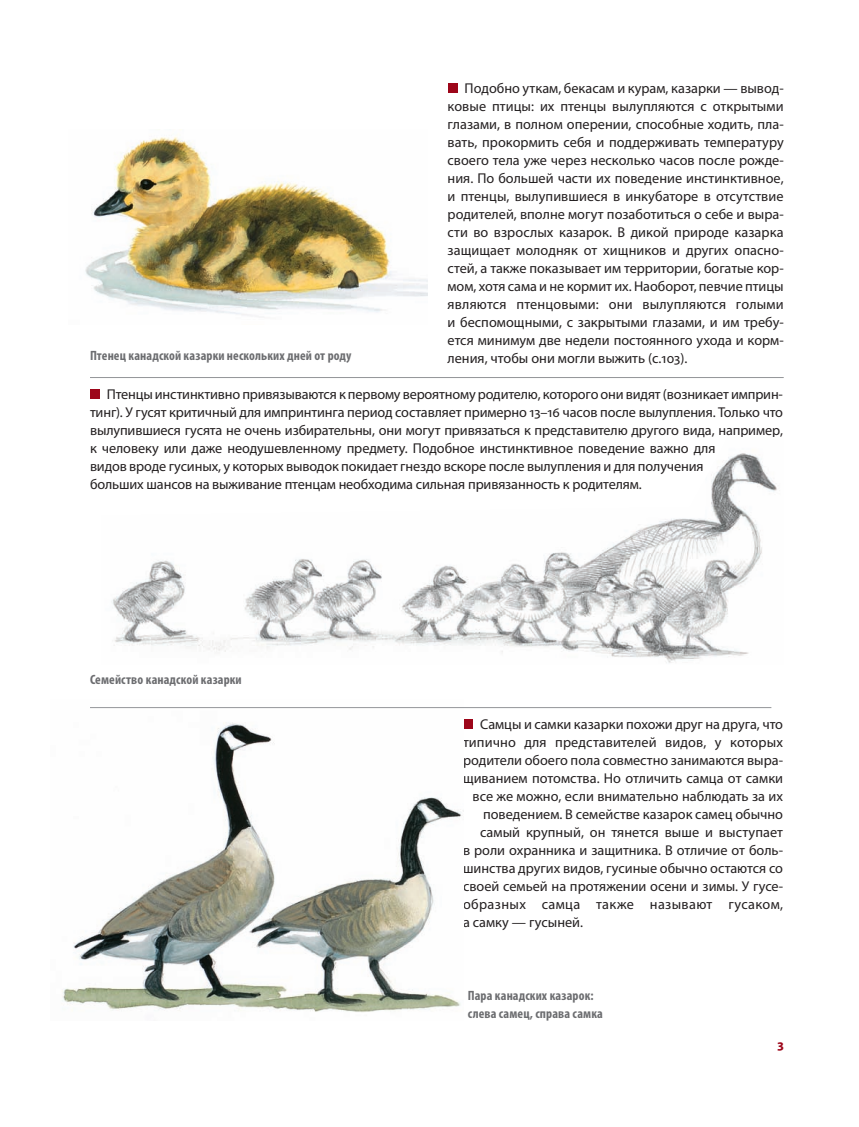
<style>
.page{position:relative;width:859px;height:1127px;background:#fff}
.page>*{position:absolute;margin:0;border:0;box-sizing:border-box;transform-origin:0 0}
.t1{font:14.25px/18px "Myriad Pro";letter-spacing:-.005em;color:#231f20}
.t2{font:14.25px "Myriad Pro";letter-spacing:.025em;color:#231f20}
.t3{font:700 condensed 13.5px/18px "Myriad Pro";letter-spacing:.01em;color:#6c6d70}
.t4{font:700 13.5px "Myriad Pro";color:#9d061a}
</style>
<div class="page">
<div style="left:90px;top:389px;width:10px;height:10px;background:#9d061a"></div>
<div style="left:463px;top:719px;width:10px;height:10px;background:#9d061a"></div>
<div style="left:448px;top:83px;width:9px;height:10px;background:#9d061a"></div>
<img style="left:111px;top:453px;width:666px;height:210px">
<img style="left:85px;top:137px;width:342px;height:179px">
<hr style="left:90px;top:377px;width:694px;height:1px;background:#939598">
<img style="left:62px;top:708px;width:401px;height:304px">
<hr style="left:90px;top:707px;width:681px;height:1px;background:#939598">
<p class="t3" style="left:90px;top:347px;width:263px">Птенец канадской казарки нескольких дней от роду</p>
<p class="t1" style="left:448px;top:81px;width:338px;text-align:justify;text-indent:17px">Подобно уткам, бекасам и курам, казарки — вывод&shy;ковые птицы: их птенцы вылупляются с открытыми глазами, в полном оперении, способные ходить, пла&shy;вать, прокормить себя и поддерживать температуру своего тела уже через несколько часов после рожде&shy;ния. По большей части их поведение инстинктивное, и птенцы, вылупившиеся в инкубаторе в отсутствие родителей, вполне могут позаботиться о себе и выра&shy;сти во взрослых казарок. В дикой природе казарка защищает молодняк от хищников и других опасно&shy;стей, а также показывает им территории, богатые кор&shy;мом, хотя сама и не кормит их. Наоборот, певчие птицы являются птенцовыми: они вылупляются голыми и беспомощными, с закрытыми глазами, и им требу&shy;ется минимум две недели постоянного ухода и корм&shy;ления, чтобы они могли выжить (с.103).</p>
<p class="t1" style="left:90px;top:387px;width:695px;text-indent:17px">Птенцы инстинктивно привязываются к первому вероятному родителю, которого они видят (возникает имприн&shy;тинг). У гусят критичный для импринтинга период составляет примерно 13–16 часов после вылупления. Только что вылупившиеся гусята не очень избирательны, они могут привязаться к представителю другого вида, например, к человеку или даже неодушевленному предмету. Подобное инстинктивное поведение важно для<br>видов вроде гусиных, у которых выводок покидает гнездо вскоре после вылупления и для получения<br>больших шансов на выживание птенцам необходима сильная привязанность к родителям.</p>
<p class="t3" style="left:90px;top:671px;width:153px">Семейство канадской казарки</p>
<p class="t1" style="left:480px;top:717px;width:304px">Самцы и самки казарки похожи друг на друга, что</p>
<p class="t1" style="left:463px;top:735px;width:322px">типично для представителей видов, у которых</p>
<p class="t1" style="left:463px;top:753px;width:322px">родители обоего пола совместно занимаются выра-</p>
<p class="t1" style="left:463px;top:771px;width:322px">щиванием потомства. Но отличить самца от самки</p>
<p class="t1" style="left:473px;top:789px;width:312px">все же можно, если внимательно наблюдать за их</p>
<p class="t1" style="left:483px;top:807px;width:301px">поведением. В семействе казарок самец обычно</p>
<p class="t1" style="left:480px;top:825px;width:305px">самый крупный, он тянется выше и выступает</p>
<p class="t1" style="left:463px;top:843px;width:322px">в роли охранника и защитника. В отличие от боль-</p>
<p class="t1" style="left:463px;top:861px;width:322px">шинства других видов, гусиные обычно остаются со</p>
<p class="t1" style="left:463px;top:879px;width:322px">своей семьей на протяжении осени и зимы. У гусе-</p>
<p class="t2" style="left:463px;top:899px;width:322px">образных самца также называют гусаком,</p>
<p class="t1" style="left:463px;top:915px;width:122px">а самку — гусыней.</p>
<p class="t3" style="left:468px;top:988px;width:137px">Пара канадских казарок: слева самец, справа самка</p>
<p class="t4" style="left:777px;top:1039px;width:8px">3</p>
</div>
